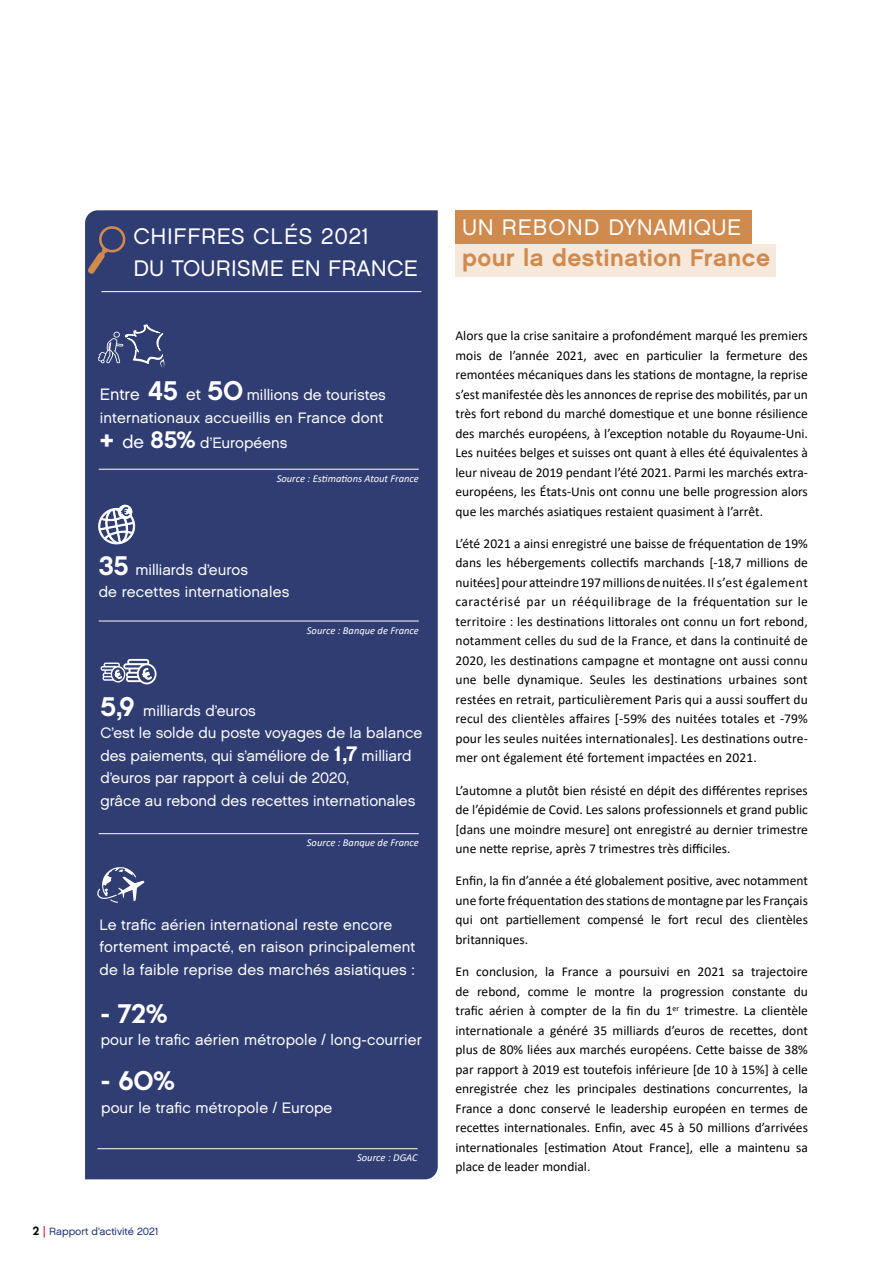
<style>
.page{position:relative;width:893px;height:1263px;background:#fff}
.page>*{position:absolute;margin:0;border:0;box-sizing:border-box;transform-origin:0 0}
.t1{font:27px "Chalet New York Nineteen Seventy";color:#fff}
.t2{font:24px "Chalet New York Nineteen Sixty";letter-spacing:.02em;color:#d08a4e}
.t3{font:22.5px/31.5px "Chalet London Nineteen Sixty";letter-spacing:.025em;color:#fff}
.t4{font:15.15px/22.5px "Chalet London Nineteen Sixty";color:#fff}
.t5{font:13.5px/19.5px "Calibri";color:#000;text-align:justify}
.t6{font:italic 10.5px "Calibri";color:#fff}
.t7{font:10.5px "Chalet London Nineteen Sixty";color:#1d3176}
.s1{font-size:16.5px}
.s2{font-family:"Chalet New York Nineteen Sixty";font-size:27px}
.s3{font-family:"Chalet New York Nineteen Seventy";font-size:27px}
.s4{font-size:18px}
.s5{font-family:"Chalet New York Nineteen Sixty";font-size:24px}
.s6{font-family:"Chalet New York Nineteen Sixty";font-size:21px}
.s7{font-family:"Chalet Tokyo";font-size:12px;color:#000}
.s8{font-family:"Meta OFC";font-size:12px;color:#e30613}
</style>
<div class="page">
<div style="left:85px;top:210px;width:353px;height:969px;background:#303d73"></div>
<div style="left:455px;top:244px;width:320px;height:32px;background:#f6e8db"></div>
<div style="left:455px;top:210px;width:297px;height:34px;background:#d08a4e"></div>
<svg style="left:98px;top:325px;width:67px;height:43px;background:#4c5886"></svg>
<hr style="left:99px;top:469px;width:320px;height:1px;background:#fff">
<svg style="left:98px;top:504px;width:37px;height:41px"></svg>
<hr style="left:99px;top:621px;width:320px;height:1px;background:#fff">
<hr style="left:99px;top:833px;width:320px;height:1px;background:#fff">
<hr style="left:97px;top:1148px;width:321px;height:1px;background:#fff">
<svg style="left:97px;top:867px;width:47px;height:36px;background:#606a93"></svg>
<svg style="left:101px;top:659px;width:56px;height:25px"></svg>
<svg style="left:88px;top:224px;width:39px;height:50px;background:#4d4b6b"></svg>
<hr style="left:101px;top:291px;width:320px;height:1px;background:#fff">
<h3 class="t3" style="left:133px;top:221px;width:286px">CHIFFRES CLÉS 2021<br>DU TOURISME EN FRANCE</h3>
<p class="t4" style="left:100px;top:384px;width:287px"><span class="s1">Entre</span> <span class="s2">45</span> <span class="s1">et</span> <span class="s3">50</span> millions de touristes internationaux accueillis en France dont</p>
<p class="t4" style="left:100px;top:432px;width:189px"><span class="s2">+</span> <span class="s4">de</span> <span class="s5">85%</span> d’Européens</p>
<p class="t6" style="left:277px;top:471px;width:144px">Source : Estimations Atout France</p>
<p class="t4" style="left:99px;top:558px;width:192px"><span class="s2">35</span> milliards d’euros<br>de recettes internationales</p>
<p class="t6" style="left:307px;top:623px;width:113px">Source : Banque de France</p>
<p class="t4" style="left:100px;top:699px;width:323px"><span class="s3">5,9</span> milliards d’euros<br>C’est le solde du poste voyages de la balance des paiements, qui s’améliore de <span class="s6">1,7</span> milliard d’euros par rapport à celui de 2020,<br>grâce au rebond des recettes internationales</p>
<p class="t6" style="left:307px;top:835px;width:113px">Source : Banque de France</p>
<p class="t4" style="left:100px;top:913px;width:317px">Le trafic aérien international reste encore fortement impacté, en raison principalement de la faible reprise des marchés asiatiques :</p>
<h1 class="t1" style="left:101px;top:997px;width:69px">- 72%</h1>
<p class="t4" style="left:101px;top:1029px;width:323px">pour le trafic aérien métropole / long-courrier</p>
<h1 class="t1" style="left:101px;top:1064px;width:76px">- 60%</h1>
<p class="t4" style="left:101px;top:1096px;width:233px">pour le trafic métropole / Europe</p>
<p class="t6" style="left:357px;top:1150px;width:62px">Source : DGAC</p>
<p class="t7" style="left:33px;top:1225px;width:127px"><span class="s7">2</span> <span class="s8">|</span> Rapport d’activité 2021</p>
<h3 class="t3" style="left:462px;top:211px;width:280px">UN REBOND DYNAMIQUE</h3>
<h2 class="t2" style="left:462px;top:242px;width:309px">pour la destination France</h2>
<p class="t5" style="left:455px;top:326px;width:354px">Alors que la crise sanitaire a profondément marqué les premiers mois de l’année 2021, avec en particulier la fermeture des remontées mécaniques dans les stations de montagne, la reprise s’est manifestée dès les annonces de reprise des mobilités, par un très fort rebond du marché domestique et une bonne résilience des marchés européens, à l’exception notable du Royaume-Uni.<br>Les nuitées belges et suisses ont quant à elles été équivalentes à leur niveau de 2019 pendant l’été 2021. Parmi les marchés extra&shy;européens, les États-Unis ont connu une belle progression alors que les marchés asiatiques restaient quasiment à l’arrêt.</p>
<p class="t5" style="left:455px;top:533px;width:354px">L’été 2021 a ainsi enregistré une baisse de fréquentation de 19% dans les hébergements collectifs marchands [-18,7 millions de nuitées] pour atteindre 197 millions de nuitées. Il s’est également caractérisé par un rééquilibrage de la fréquentation sur le territoire : les destinations littorales ont connu un fort rebond, notamment celles du sud de la France, et dans la continuité de 2020, les destinations campagne et montagne ont aussi connu une belle dynamique. Seules les destinations urbaines sont restées en retrait, particulièrement Paris qui a aussi souffert du recul des clientèles affaires [-59% des nuitées totales et -79% pour les seules nuitées internationales]. Les destinations outre&shy;mer ont également été fortement impactées en 2021.</p>
<p class="t5" style="left:455px;top:780px;width:354px">L’automne a plutôt bien résisté en dépit des différentes reprises de l’épidémie de Covid. Les salons professionnels et grand public [dans une moindre mesure] ont enregistré au dernier trimestre une nette reprise, après 7 trimestres très difficiles.</p>
<p class="t5" style="left:455px;top:871px;width:354px">Enfin, la fin d’année a été globalement positive, avec notamment une forte fréquentation des stations de montagne par les Français qui ont partiellement compensé le fort recul des clientèles britanniques.</p>
<p class="t5" style="left:455px;top:961px;width:354px">En conclusion, la France a poursuivi en 2021 sa trajectoire de rebond, comme le montre la progression constante du trafic aérien à compter de la fin du 1<sup>er</sup> trimestre. La clientèle internationale a généré 35 milliards d’euros de recettes, dont plus de 80% liées aux marchés européens. Cette baisse de 38% par rapport à 2019 est toutefois inférieure [de 10 à 15%] à celle enregistrée chez les principales destinations concurrentes, la France a donc conservé le leadership européen en termes de recettes internationales. Enfin, avec 45 à 50 millions d’arrivées internationales [estimation Atout France], elle a maintenu sa place de leader mondial.</p>
</div>
